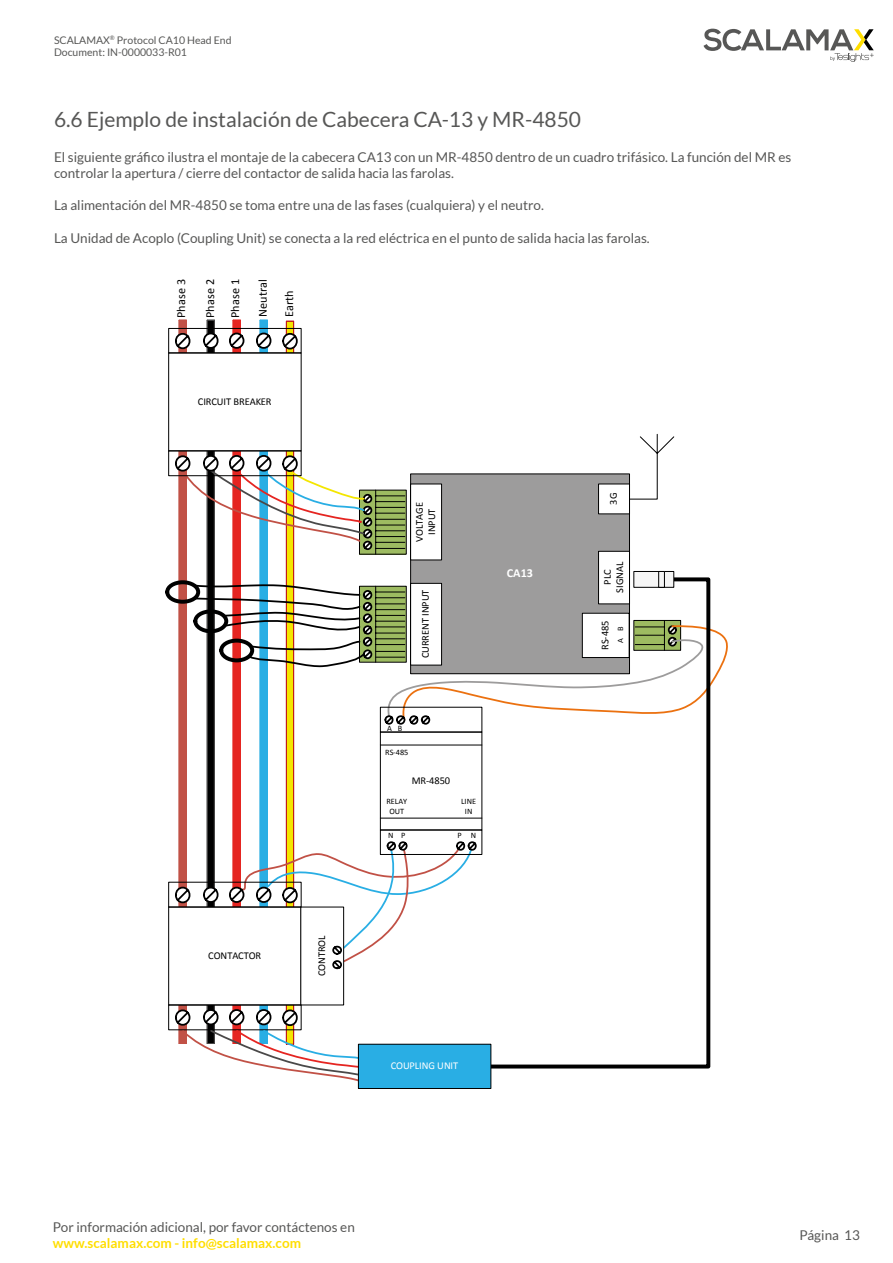
<style>
.page{position:relative;width:893px;height:1263px;background:#fff}
.page>*{position:absolute;margin:0;border:0;box-sizing:border-box;transform-origin:0 0}
.t1{font:21px "Lato";color:#575756}
.t2{font:13.5px/16.2px "Lato";color:#575756}
.t3{font:700 13.5px "Lato";color:#ffde00}
.t4{font:12.3px/25.2px "Calibri";letter-spacing:.005em;color:#000}
.t5{font:700 12.3px "Calibri";color:#fff}
.t6{font:10.5px/12.3px "Calibri";letter-spacing:-.005em;color:#000;text-align:center}
.t7{font:10.5px/12.6px "Lato";color:#575756}
.t8{font:10.5px "Calibri";letter-spacing:-.01em;color:#fff}
.t9{font:8.25px/9.8px "Calibri";letter-spacing:.005em;color:#000;text-align:center}
</style>
<div class="page">
<svg style="left:703px;top:29px;width:171px;height:33px"></svg>
<div style="left:286px;top:321px;width:8px;height:723px;background:#f4e600"></div>
<hr style="left:293px;top:321px;width:1px;height:723px;background:#c01718">
<hr style="left:286px;top:321px;width:1px;height:723px;background:#c01718">
<div style="left:411px;top:474px;width:218px;height:200px;background:#9d9c9c"></div>
<div style="left:179px;top:320px;width:7px;height:723px;background:#c15146"></div>
<hr style="left:186px;top:320px;width:1px;height:723px;background:#c15146">
<div style="left:207px;top:320px;width:7px;height:723px;background:#000"></div>
<hr style="left:214px;top:320px;width:1px;height:723px;background:#4a4949">
<hr style="left:207px;top:320px;width:1px;height:723px;background:#4a4949">
<div style="left:233px;top:320px;width:7px;height:723px;background:#e52521"></div>
<hr style="left:240px;top:320px;width:1px;height:723px;background:#e52521">
<div style="left:260px;top:320px;width:7px;height:723px;background:#29aee4"></div>
<hr style="left:267px;top:320px;width:1px;height:723px;background:#29aee4">
<hr style="left:375px;top:490px;width:1px;height:64px;background:#000">
<div style="left:169px;top:353px;width:132px;height:98px;background:#fff"></div>
<div style="left:168px;top:353px;width:133px;height:98px;border:1px solid #000"></div>
<svg style="left:174px;top:454px;width:231px;height:97px"></svg>
<div style="left:168px;top:328px;width:133px;height:25px;border:1px solid #000"></div>
<svg style="left:175px;top:332px;width:16px;height:18px"></svg>
<svg style="left:203px;top:332px;width:16px;height:18px"></svg>
<svg style="left:229px;top:332px;width:16px;height:18px"></svg>
<svg style="left:256px;top:332px;width:16px;height:18px"></svg>
<svg style="left:282px;top:332px;width:16px;height:18px"></svg>
<div style="left:411px;top:484px;width:31px;height:76px;background:#fff"></div>
<div style="left:410px;top:484px;width:32px;height:76px;border:1px solid #000"></div>
<div style="left:598px;top:551px;width:31px;height:53px;background:#fff"></div>
<div style="left:598px;top:551px;width:32px;height:53px;border:1px solid #000"></div>
<div style="left:598px;top:484px;width:31px;height:30px;background:#fff"></div>
<div style="left:598px;top:484px;width:32px;height:30px;border:1px solid #000"></div>
<div style="left:380px;top:732px;width:102px;height:98px;border:1px solid #000"></div>
<svg style="left:165px;top:578px;width:563px;height:147px"></svg>
<hr style="left:380px;top:745px;width:102px;height:1px;background:#000">
<hr style="left:380px;top:818px;width:102px;height:1px;background:#000">
<div style="left:169px;top:907px;width:132px;height:98px;background:#fff"></div>
<div style="left:168px;top:907px;width:133px;height:98px;border:1px solid #000"></div>
<div style="left:168px;top:1005px;width:133px;height:25px;border:1px solid #000"></div>
<div style="left:168px;top:882px;width:133px;height:25px;border:1px solid #000"></div>
<svg style="left:175px;top:886px;width:16px;height:18px"></svg>
<svg style="left:203px;top:886px;width:16px;height:18px"></svg>
<div style="left:301px;top:907px;width:43px;height:98px;border:1px solid #000"></div>
<svg style="left:228px;top:840px;width:250px;height:130px"></svg>
<svg style="left:629px;top:434px;width:46px;height:66px"></svg>
<svg style="left:174px;top:1008px;width:192px;height:75px"></svg>
<svg style="left:487px;top:575px;width:225px;height:495px"></svg>
<div style="left:358px;top:1044px;width:133px;height:44px;background:#29aee4"></div>
<div style="left:358px;top:1044px;width:133px;height:45px;border:1px solid #000"></div>
<div style="left:634px;top:571px;width:40px;height:16px;background:#f6f6f6"></div>
<div style="left:634px;top:571px;width:40px;height:16px;border:1px solid #000"></div>
<div style="left:658px;top:571px;width:7px;height:16px;border:1px solid #000"></div>
<p class="t7" style="left:54px;top:33px;width:179px">SCALAMAX<sup>®</sup> Protocol CA10 Head End<br>Document: IN-0000033-R01</p>
<h1 class="t1" style="left:54px;top:107px;width:529px">6.6 Ejemplo de instalación de Cabecera CA-13 y MR-4850</h1>
<p class="t2" style="left:54px;top:149px;width:739px">El siguiente gráfico ilustra el montaje de la cabecera CA13 con un MR-4850 dentro de un cuadro trifásico. La función del MR es controlar la apertura / cierre del contactor de salida hacia las farolas.</p>
<p class="t2" style="left:54px;top:197px;width:491px">La alimentación del MR-4850 se toma entre una de las fases (cualquiera) y el neutro.</p>
<p class="t2" style="left:54px;top:230px;width:597px">La Unidad de Acoplo (Coupling Unit) se conecta a la red eléctrica en el punto de salida hacia las farolas.</p>
<p class="t4" style="left:169px;top:318px;width:40px;rotate:-90deg">Phase 3</p>
<p class="t4" style="left:197px;top:318px;width:40px;rotate:-90deg">Phase 2<br>Phase 1</p>
<p class="t4" style="left:250px;top:317px;width:40px;line-height:26.2px;rotate:-90deg">Neutral<br>Earth</p>
<p class="t6" style="left:198px;top:395px;width:75px">CIRCUIT BREAKER</p>
<p class="t6" style="left:208px;top:949px;width:54px">CONTACTOR</p>
<p class="t6" style="left:316px;top:976px;width:42px;rotate:-90deg">CONTROL</p>
<p class="t6" style="left:413px;top:542px;width:41px;rotate:-90deg">VOLTAGE<br>INPUT</p>
<p class="t6" style="left:419px;top:658px;width:70px;rotate:-90deg">CURRENT INPUT</p>
<p class="t9" style="left:387px;top:724px;width:16px">A B</p>
<p class="t9" style="left:385px;top:747px;width:25px">RS-485</p>
<p class="t6" style="left:412px;top:774px;width:40px">MR-4850</p>
<p class="t9" style="left:386px;top:797px;width:22px">RELAY<br>OUT</p>
<p class="t9" style="left:461px;top:797px;width:17px">LINE<br>IN</p>
<p class="t9" style="left:388px;top:830px;width:19px">N P</p>
<p class="t9" style="left:457px;top:830px;width:20px">P N</p>
<p class="t5" style="left:507px;top:565px;width:28px">CA13</p>
<p class="t8" style="left:391px;top:1059px;width:69px">COUPLING UNIT</p>
<p class="t6" style="left:607px;top:505px;width:13px;rotate:-90deg">3G</p>
<p class="t6" style="left:601px;top:593px;width:33px;rotate:-90deg">PLC<br>SIGNAL</p>
<p class="t6" style="left:599px;top:650px;width:31px;rotate:-90deg">RS-485</p>
<p class="t9" style="left:615px;top:643px;width:18px;rotate:-90deg">A B</p>
<p class="t2" style="left:53px;top:1218px;width:303px">Por información adicional, por favor contáctenos en</p>
<p class="t3" style="left:53px;top:1235px;width:250px">www.scalamax.com - info@scalamax.com</p>
<p class="t2" style="left:799px;top:1226px;width:62px">Página 13</p>
</div>
